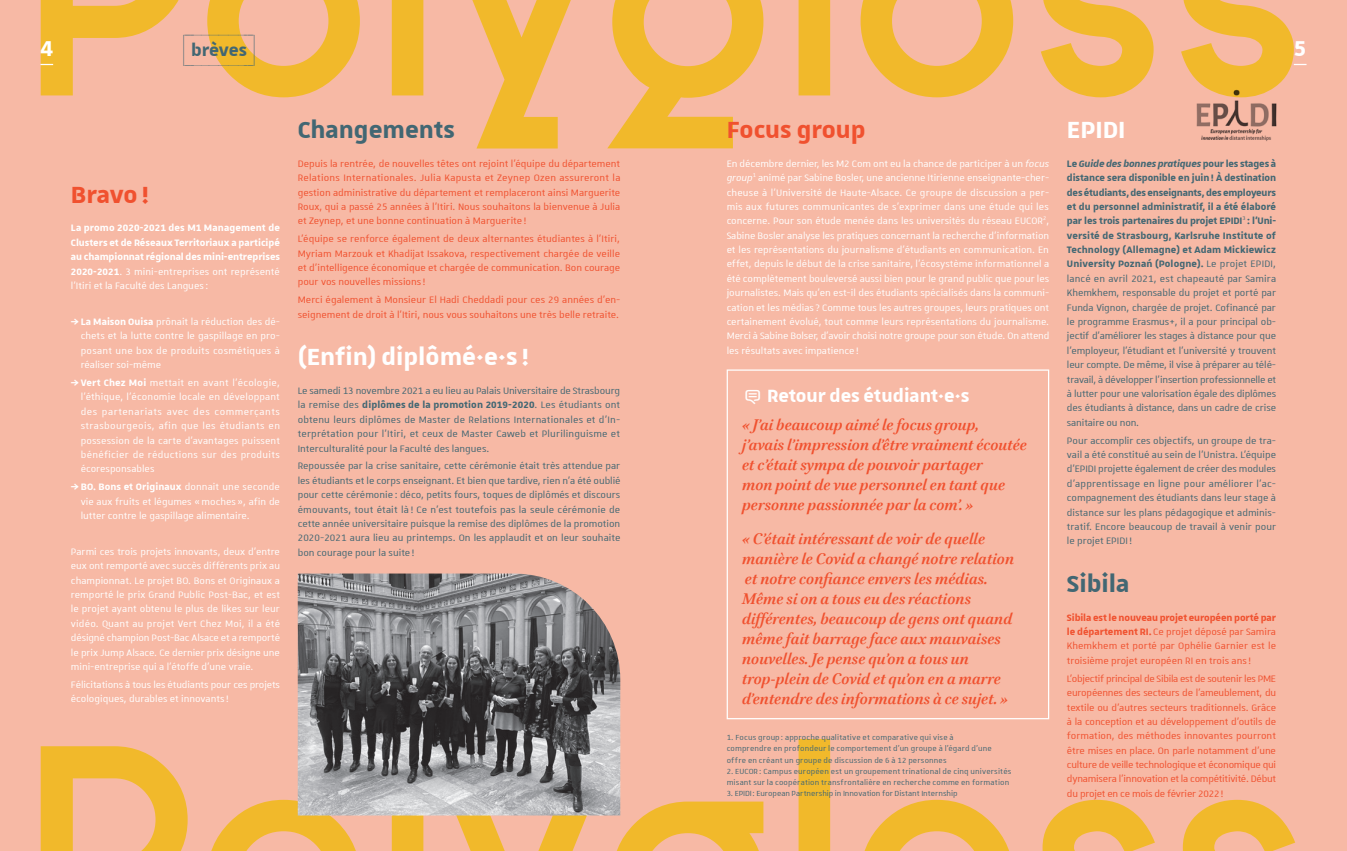
<style>
.page{position:relative;width:1347px;height:851px;background:#fff}
.page>*{position:absolute;margin:0;border:0;box-sizing:border-box;transform-origin:0 0}
.titre_coul_1{font:700 31.25px "Unistra A";color:#fff}
.titre_coul_1-2{font:700 31.25px "Unistra A";color:#426773}
.titre_coul_2{font:700 31.25px "Unistra A";color:#f0512f}
.titre_coul_1-3{font:700 31.25px "Unistra A";letter-spacing:-.005em;color:#f0512f}
.titre_coul_3{font:700 31.25px "Unistra A";color:#fff}
.t1{font:700 28.75px "Unistra D";color:#fff}
.t2{font:700 23.75px "Unistra A";color:#fff}
.t3{font:700 22.5px "Unistra Encadre";letter-spacing:-.01em;color:#426773}
.citations_encadré{font:italic 700 17.5px/20px "Brill";color:#f0512f}
.texte-courant_coul_3{font:12.5px/14.4px "Unistra A";color:#fff;text-align:justify}
.texte-courant_coul_4{font:12.5px/14.4px "Unistra A";color:#426773;text-align:justify}
.texte-courant_coul_2{font:12.5px/14.4px "Unistra A";color:#f0512f;text-align:justify}
.texte-courant_coul_3-2{font:700 12.5px/14.4px "Unistra A";letter-spacing:-.005em;color:#fff;text-align:justify}
.ours{font:10px/11.2px "Unistra B";letter-spacing:.01em;color:#426773}
.s1{font-weight:400}
.s2{font-weight:700}
.s3{font-style:italic}
.s4{font-weight:700;font-style:italic}
</style>
<div class="page">
<div style="left:0;top:0;width:1346px;height:850px;background:#f7b9a5"></div>
<svg style="left:41px;top:0;width:1254px;height:148px"></svg>
<svg style="left:41px;top:738px;width:1254px;height:112px"></svg>
<svg style="left:1293px;top:64px;width:13px;height:1px"></svg>
<div style="left:726px;top:369px;width:323px;height:350px;border:1px solid #fff"></div>
<img style="left:298px;top:573px;width:322px;height:242px">
<img style="left:1192px;top:88px;width:89px;height:55px">
<svg style="left:40px;top:64px;width:13px;height:1px"></svg>
<p class="t1" style="left:40px;top:32px;width:14px">4</p>
<p class="t3" style="left:184px;top:34px;width:73px">(_BRÈVES_)</p>
<p class="t1" style="left:1293px;top:32px;width:14px">5</p>
<p class="titre_coul_1-3" style="left:71px;top:177px;width:80px">Bravo !</p>
<p class="texte-courant_coul_3-2" style="left:71px;top:220px;width:211px">La promo 2020-2021 des M1 Management de Clusters et de Réseaux Territoriaux a participé au championnat régional des mini-entreprises 2020-2021<span class="s1">. 3 mini-entreprises ont représenté l’Itiri et la Faculté des Langues:</span></p>
<p class="texte-courant_coul_3" style="left:81px;top:314px;width:201px;text-indent:-10px"><span class="s2">⇒ La Maison Ouisa</span> prônait la réduction des dé&shy;chets et la lutte contre le gaspillage en pro&shy;posant une box de produits cosmétiques à réaliser soi-même</p>
<p class="texte-courant_coul_3" style="left:81px;top:375px;width:201px;text-indent:-10px"><span class="s2">⇒ Vert Chez Moi</span> mettait en avant l’écologie, l’éthique, l’économie locale en développant des partenariats avec des commerçants strasbourgeois, afin que les étudiants en possession de la carte d’avantages puissent bénéficier de réductions sur des produits écoresponsables</p>
<p class="texte-courant_coul_3" style="left:81px;top:479px;width:201px;text-indent:-10px"><span class="s2">⇒ BO. Bons et Originaux</span> donnait une seconde vie aux fruits et légumes «moches », afin de lutter contre le gaspillage alimentaire.</p>
<p class="texte-courant_coul_3" style="left:71px;top:544px;width:211px">Parmi ces trois projets innovants, deux d’entre eux ont remporté avec succès différents prix au championnat. Le projet BO. Bons et Originaux a remporté le prix Grand Public Post-Bac, et est le projet ayant obtenu le plus de likes sur leur vidéo. Quant au projet Vert Chez Moi, il a été désigné champion Post-Bac Alsace et a remporté le prix Jump Alsace. Ce dernier prix désigne une mini-entreprise qui a l’étoffe d’une vraie.</p>
<p class="texte-courant_coul_3" style="left:71px;top:676px;width:211px">Félicitations à tous les étudiants pour ces projets écologiques, durables et innovants!</p>
<p class="titre_coul_1-2" style="left:298px;top:112px;width:159px">Changements</p>
<p class="texte-courant_coul_2" style="left:298px;top:156px;width:324px">Depuis la rentrée, de nouvelles têtes ont rejoint l’équipe du département Relations Internationales. Julia Kapusta et Zeynep Ozen assureront la gestion administrative du département et remplaceront ainsi Marguerite Roux, qui a passé 25 années à l’Itiri. Nous souhaitons la bienvenue à Julia et Zeynep, et une bonne continuation à Marguerite !</p>
<p class="texte-courant_coul_2" style="left:298px;top:231px;width:324px">L’équipe se renforce également de deux alternantes étudiantes à l’Itiri, Myriam Marzouk et Khadijat Issakova, respectivement chargée de veille et d’intelligence économique et chargée de communication. Bon courage pour vos nouvelles missions!</p>
<p class="texte-courant_coul_2" style="left:298px;top:292px;width:324px">Merci également à Monsieur El Hadi Cheddadi pour ces 29 années d’en&shy;seignement de droit à l’Itiri, nous vous souhaitons une très belle retraite.</p>
<p class="titre_coul_1" style="left:298px;top:339px;width:233px">(Enfin) diplômé·e·s!</p>
<p class="texte-courant_coul_4" style="left:298px;top:383px;width:324px">Le samedi 13 novembre 2021 a eu lieu au Palais Universitaire de Strasbourg la remise des <span class="s2">diplômes de la promotion 2019-2020</span>. Les étudiants ont obtenu leurs diplômes de Master de Relations Internationales et d’In&shy;terprétation pour l’Itiri, et ceux de Master Caweb et Plurilinguisme et Interculturalité pour la Faculté des langues.</p>
<p class="texte-courant_coul_4" style="left:298px;top:458px;width:324px">Repoussée par la crise sanitaire, cette cérémonie était très attendue par les étudiants et le corps enseignant. Et bien que tardive, rien n’a été oublié pour cette cérémonie : déco, petits fours, toques de diplômés et discours émouvants, tout était là ! Ce n’est toutefois pas la seule cérémonie de cette année universitaire puisque la remise des diplômes de la promotion 2020-2021 aura lieu au printemps. On les applaudit et on leur souhaite bon courage pour la suite !</p>
<p class="titre_coul_2" style="left:726px;top:112px;width:140px">Focus group</p>
<p class="texte-courant_coul_3" style="left:726px;top:156px;width:324px">En décembre dernier, les M2 Com ont eu la chance de participer à un <span class="s3">focus group</span><sup>1</sup> animé par Sabine Bosler, une ancienne Itirienne enseignante-cher&shy;cheuse à l’Université de Haute-Alsace. Ce groupe de discussion a per&shy;mis aux futures communicantes de s’exprimer dans une étude qui les concerne. Pour son étude menée dans les universités du réseau EUCOR<sup>2</sup>, Sabine Bosler analyse les pratiques concernant la recherche d’information et les représentations du journalisme d’étudiants en communication. En effet, depuis le début de la crise sanitaire, l’écosystème informationnel a été complètement bouleversé aussi bien pour le grand public que pour les journalistes. Mais qu’en est-il des étudiants spécialisés dans la communi&shy;cation et les médias? Comme tous les autres groupes, leurs pratiques ont certainement évolué, tout comme leurs représentations du journalisme.<br>Merci à Sabine Bolser, d’avoir choisi notre groupe pour son étude. On attend les résultats avec impatience !</p>
<p class="t2" style="left:767px;top:383px;width:204px">Retour des étudiant·e·s</p>
<p class="citations_encadré" style="left:742px;top:414px;width:286px">« J’ai beaucoup aimé le focus group,<br>j’avais l’impression d’être vraiment écoutée et c’était sympa de pouvoir partager<br>mon point de vue personnel en tant que personne passionnée par la com’. »</p>
<p class="citations_encadré" style="left:742px;top:529px;width:274px">« C’était intéressant de voir de quelle manière le Covid a changé notre relation et notre confiance envers les médias.<br>Même si on a tous eu des réactions différentes, beaucoup de gens ont quand même fait barrage face aux mauvaises nouvelles. Je pense qu’on a tous un trop-plein de Covid et qu’on en a marre d’entendre des informations à ce sujet. »</p>
<p class="ours" style="left:726px;top:731px;width:266px">1. Focus group: approche qualitative et comparative qui vise à comprendre en profondeur le comportement d’un groupe à l’égard d’une offre en créant un groupe de discussion de 6 à 12 personnes</p>
<p class="ours" style="left:726px;top:765px;width:286px">2. EUCOR: Campus européen est un groupement trinational de cinq universités misant sur la coopération transfrontalière en recherche comme en formation</p>
<p class="ours" style="left:726px;top:787px;width:232px">3. EPIDI: European Partnership in Innovation for Distant Internship</p>
<p class="titre_coul_3" style="left:1067px;top:112px;width:60px">EPIDI</p>
<p class="texte-courant_coul_4" style="left:1067px;top:156px;width:211px"><span class="s2">Le</span> <span class="s4">Guide des bonnes pratiques</span> <span class="s2">pour les stages à distance sera disponible en juin! À destination des étudiants, des enseignants, des employeurs et du personnel administratif, il a été élaboré par les trois partenaires du projet EPIDI</span><sup>3</sup> <span class="s2">: l’Uni&shy;versité de Strasbourg, Karlsruhe Institute of Technology (Allemagne) et Adam Mickiewicz University Poznań (Pologne).</span> Le projet EPIDI, lancé en avril 2021, est chapeauté par Samira Khemkhem, responsable du projet et porté par Funda Vignon, chargée de projet. Cofinancé par le programme Erasmus+, il a pour principal ob&shy;jectif d’améliorer les stages à distance pour que l’employeur, l’étudiant et l’université y trouvent leur compte. De même, il vise à préparer au télé&shy;travail, à développer l’insertion professionnelle et à lutter pour une valorisation égale des diplômes des étudiants à distance, dans un cadre de crise sanitaire ou non.</p>
<p class="texte-courant_coul_4" style="left:1067px;top:432px;width:211px">Pour accomplir ces objectifs, un groupe de tra&shy;vail a été constitué au sein de l’Unistra. L’équipe d’EPIDI projette également de créer des modules d’apprentissage en ligne pour améliorer l’ac&shy;compagnement des étudiants dans leur stage à distance sur les plans pédagogique et adminis&shy;tratif. Encore beaucoup de travail à venir pour le projet EPIDI !</p>
<p class="titre_coul_1-2" style="left:1067px;top:566px;width:64px">Sibila</p>
<p class="texte-courant_coul_2" style="left:1067px;top:609px;width:211px"><span class="s2">Sibila est le nouveau projet européen porté par le département RI.</span> Ce projet déposé par Samira Khemkhem et porté par Ophélie Garnier est le troisième projet européen RI en trois ans!</p>
<p class="texte-courant_coul_2" style="left:1067px;top:670px;width:211px">L’objectif principal de Sibila est de soutenir les PME européennes des secteurs de l’ameublement, du textile ou d’autres secteurs traditionnels. Grâce à la conception et au développement d’outils de formation, des méthodes innovantes pourront être mises en place. On parle notamment d’une culture de veille technologique et économique qui dynamisera l’innovation et la compétitivité. Début du projet en ce mois de février 2022!</p>
</div>
